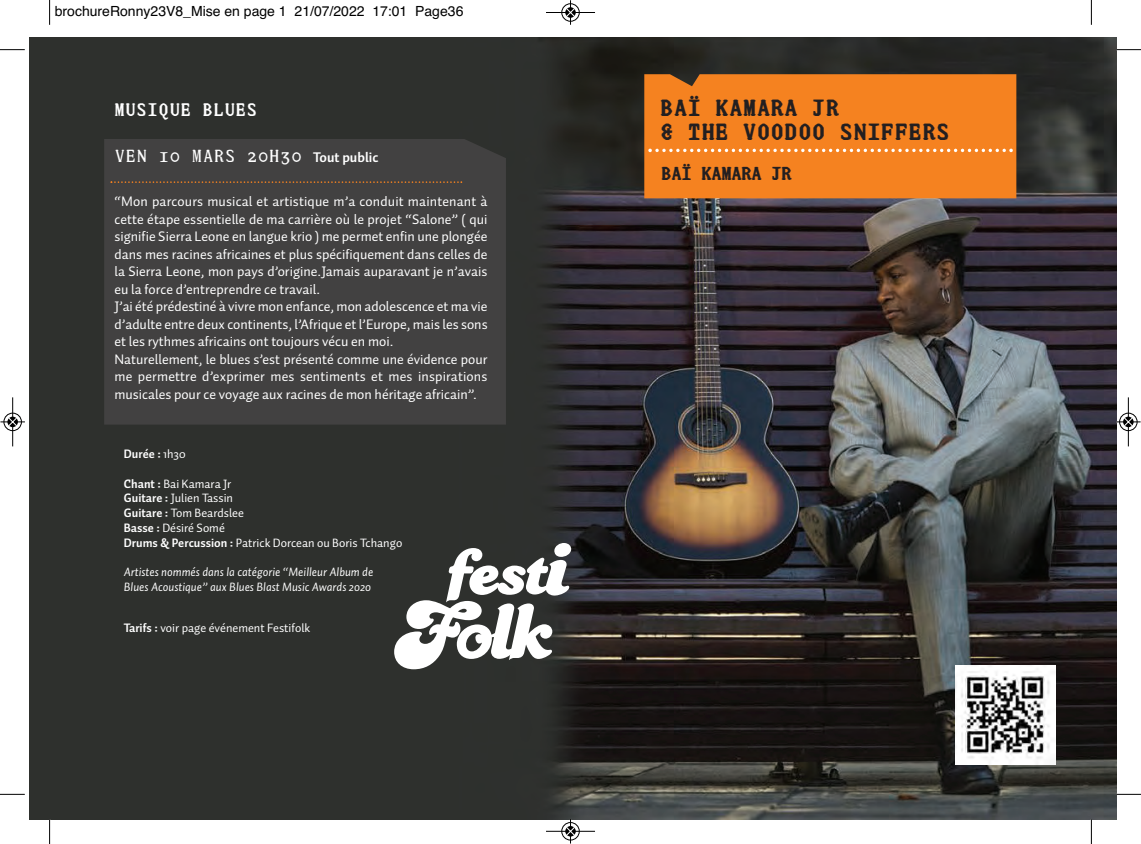
<style>
.page{position:relative;width:1141px;height:844px;background:#fff}
.page>*{position:absolute;margin:0;border:0;box-sizing:border-box;transform-origin:0 0}
.t1{font:26.25px/24.5px "J Ustice Mono Title";color:#231f20}
.t2{font:21px/45.9px "J Ustice Mono";color:#fff}
.t3{font:21px "J Ustice Mono Title";letter-spacing:-.05em;color:#231f20}
.t4{font:14px/17.5px "Auto 1";color:#fff}
.t5{font:14px "Helvetica";color:#000}
.t6{font:12.25px/14.7px "Auto 1";color:#fff}
.t7{font:italic 12.25px/14.7px "Auto 1";color:#fff}
.t8{font:700 12.25px "Auto 1";color:#fff}
.s1{font-weight:700}
.s2{font-family:"Auto 1";font-weight:700;font-size:14px}
.s3{font-weight:400}
</style>
<div class="page">
<img style="left:30px;top:37px;width:1086px;height:782px">
<div style="left:104px;top:139px;width:402px;height:285px;background:#424141"></div>
<div style="left:644px;top:74px;width:372px;height:124px;background:#f58220"></div>
<svg style="left:648px;top:149px;width:365px;height:3px"></svg>
<svg style="left:111px;top:181px;width:351px;height:2px"></svg>
<svg style="left:394px;top:543px;width:177px;height:126px"></svg>
<img style="left:956px;top:665px;width:99px;height:99px">
<svg style="left:49px;top:0;width:1px;height:25px"></svg>
<svg style="left:0;top:49px;width:25px;height:1px"></svg>
<svg style="left:1091px;top:0;width:1px;height:25px"></svg>
<svg style="left:1116px;top:49px;width:25px;height:1px"></svg>
<svg style="left:49px;top:819px;width:1px;height:24px"></svg>
<svg style="left:0;top:793px;width:25px;height:1px"></svg>
<svg style="left:1091px;top:819px;width:1px;height:24px"></svg>
<svg style="left:1116px;top:793px;width:25px;height:1px"></svg>
<div style="left:561px;top:3px;width:19px;height:19px;border:1px solid #fff;border-radius:50%"></div>
<hr style="left:546px;top:12px;width:49px;height:1px;background:#000">
<div style="left:562px;top:4px;width:17px;height:17px;border:1px solid #000;border-radius:50%"></div>
<svg style="left:566px;top:0;width:9px;height:25px"></svg>
<div style="left:561px;top:821px;width:19px;height:19px;border:1px solid #fff;border-radius:50%"></div>
<hr style="left:546px;top:830px;width:49px;height:1px;background:#000">
<div style="left:562px;top:822px;width:17px;height:18px;border:1px solid #000;border-radius:50%"></div>
<svg style="left:566px;top:818px;width:9px;height:25px"></svg>
<div style="left:3px;top:412px;width:19px;height:19px;border:1px solid #fff;border-radius:50%"></div>
<hr style="left:12px;top:397px;width:1px;height:49px;background:#000">
<div style="left:4px;top:413px;width:18px;height:18px;border:1px solid #000;border-radius:50%"></div>
<svg style="left:0;top:417px;width:25px;height:9px"></svg>
<div style="left:1119px;top:412px;width:19px;height:19px;border:1px solid #fff;border-radius:50%"></div>
<hr style="left:1128px;top:397px;width:1px;height:49px;background:#000">
<div style="left:1119px;top:413px;width:18px;height:18px;border:1px solid #000;border-radius:50%"></div>
<svg style="left:1116px;top:417px;width:25px;height:9px"></svg>
<p class="t5" style="left:55px;top:3px;width:410px">brochureRonny23V8_Mise en page 1 21/07/2022 17:01 Page36</p>
<h2 class="t2" style="left:114px;top:86px;width:266px"><span class="s1">MUSIQUE BLUES<br></span>VEN 10 MARS 20H30 <span class="s2">Tout public</span></h2>
<p class="t4" style="left:114px;top:193px;width:375px">“Mon parcours musical et artistique m’a conduit maintenant à cette étape essentielle de ma carrière où le projet “Salone” ( qui signifie Sierra Leone en langue krio ) me permet enfin une plongée dans mes racines africaines et plus spécifiquement dans celles de la Sierra Leone, mon pays d’origine.Jamais auparavant je n’avais eu la force d’entreprendre ce travail.<br>J’ai été prédestiné à vivre mon enfance, mon adolescence et ma vie d’adulte entre deux continents, l’Afrique et l’Europe, mais les sons et les rythmes africains ont toujours vécu en moi.<br>Naturellement, le blues s’est présenté comme une évidence pour me permettre d’exprimer mes sentiments et mes inspirations musicales pour ce voyage aux racines de mon héritage africain”.</p>
<p class="t8" style="left:124px;top:447px;width:63px">Durée : <span class="s3">1h30</span></p>
<p class="t6" style="left:124px;top:476px;width:280px"><span class="s1">Chant :</span> Bai Kamara Jr<br><span class="s1">Guitare :</span> Julien Tassin<br><span class="s1">Guitare :</span> Tom Beardslee<br><span class="s1">Basse :</span> Désiré Somé<br><span class="s1">Drums &amp; Percussion :</span> Patrick Dorcean ou Boris Tchango</p>
<p class="t7" style="left:124px;top:564px;width:251px">Artistes nommés dans la catégorie “Meilleur Album de<br>Blues Acoustique” aux Blues Blast Music Awards 2020</p>
<p class="t6" style="left:124px;top:620px;width:188px"><span class="s1">Tarifs :</span> voir page événement Festifolk</p>
<h1 class="t1" style="left:660px;top:95px;width:291px">BAÏ KAMARA JR<br>&amp; THE VOODOO SNIFFERS</h1>
<h2 class="t3" style="left:661px;top:160px;width:132px">BAÏ KAMARA JR</h2>
</div>
